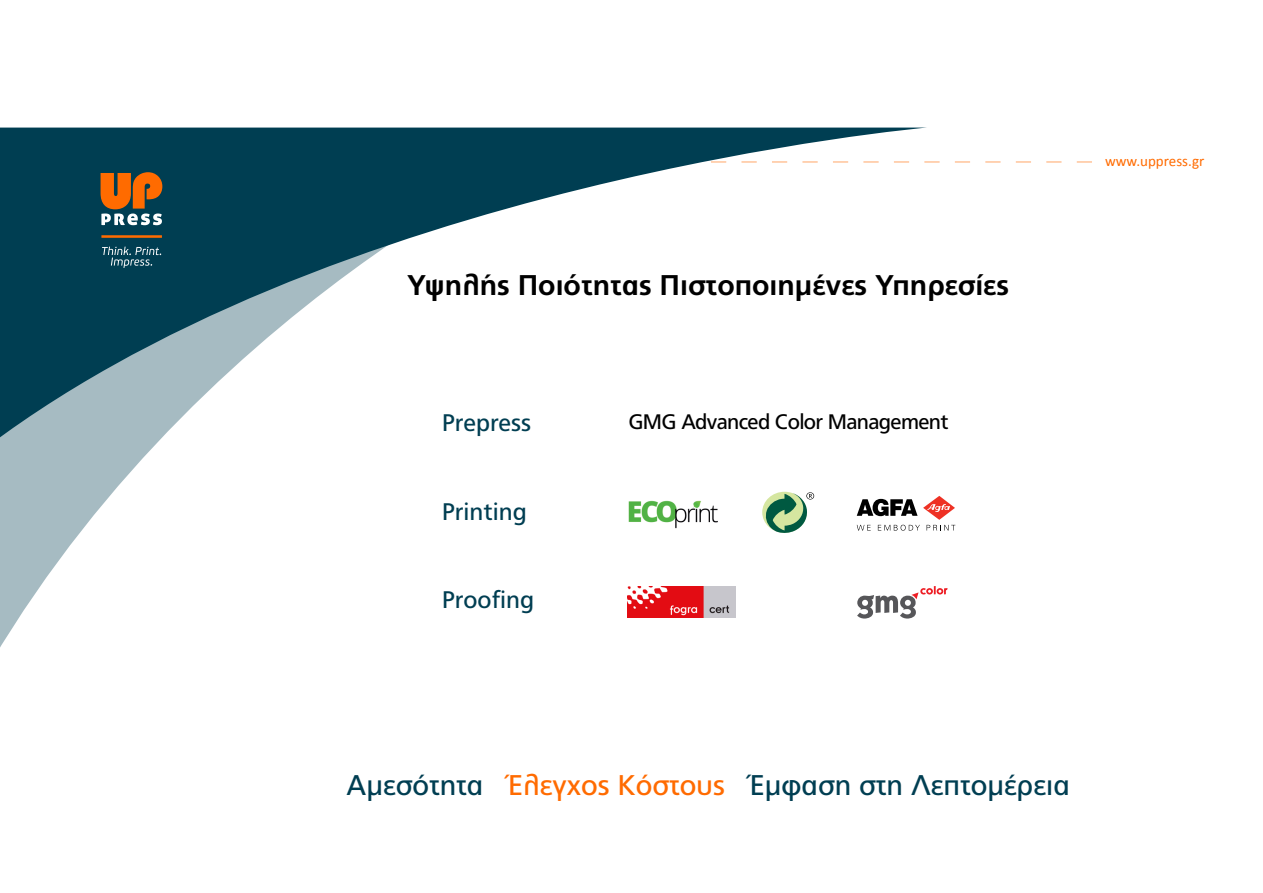
<style>
.page{position:relative;width:1263px;height:893px;background:#fff}
.page>*{position:absolute;margin:0;border:0;box-sizing:border-box;transform-origin:0 0}
.t1{font:28.5px "PF Catalog";color:#003e52}
.t2{font:700 28.5px "PF Catalog";color:#000}
.t3{font:24px "PF Catalog";color:#003e52}
.t4{font:21px "PF Catalog";letter-spacing:-.03em;color:#000}
.t5{font:15px "Calibri";color:#ff6b00}
.s1{color:#ff6b00}
</style>
<div class="page">
<svg style="left:0;top:460px;width:141px;height:187px"></svg>
<svg style="left:0;top:128px;width:927px;height:332px"></svg>
<svg style="left:711px;top:162px;width:381px;height:1px"></svg>
<svg style="left:102px;top:247px;width:59px;height:21px"></svg>
<hr style="left:101px;top:235px;width:61px;height:3px;background:#ff6b00">
<svg style="left:100px;top:172px;width:62px;height:53px;background:#a16c3d"></svg>
<svg style="left:762px;top:492px;width:45px;height:41px"></svg>
<svg style="left:764px;top:492px;width:50px;height:41px"></svg>
<img style="left:628px;top:587px;width:107px;height:31px">
<svg style="left:857px;top:586px;width:91px;height:33px"></svg>
<img style="left:628px;top:500px;width:90px;height:29px">
<svg style="left:857px;top:496px;width:98px;height:35px"></svg>
<p class="t2" style="left:407px;top:268px;width:603px">Υψηλής Ποιότητας Πιστοποιημένες Υπηρεσίες</p>
<p class="t3" style="left:442px;top:409px;width:90px">Prepress</p>
<p class="t4" style="left:628px;top:410px;width:322px">GMG Advanced Color Management</p>
<p class="t3" style="left:442px;top:497px;width:86px">Printing</p>
<p class="t3" style="left:442px;top:586px;width:93px">Proofing</p>
<p class="t5" style="left:1105px;top:152px;width:101px">www.uppress.gr</p>
<p class="t1" style="left:347px;top:768px;width:725px">Αμεσότητα <span class="s1">Έλεγχος Κόστους</span> Έμφαση στη Λεπτομέρεια</p>
</div>
